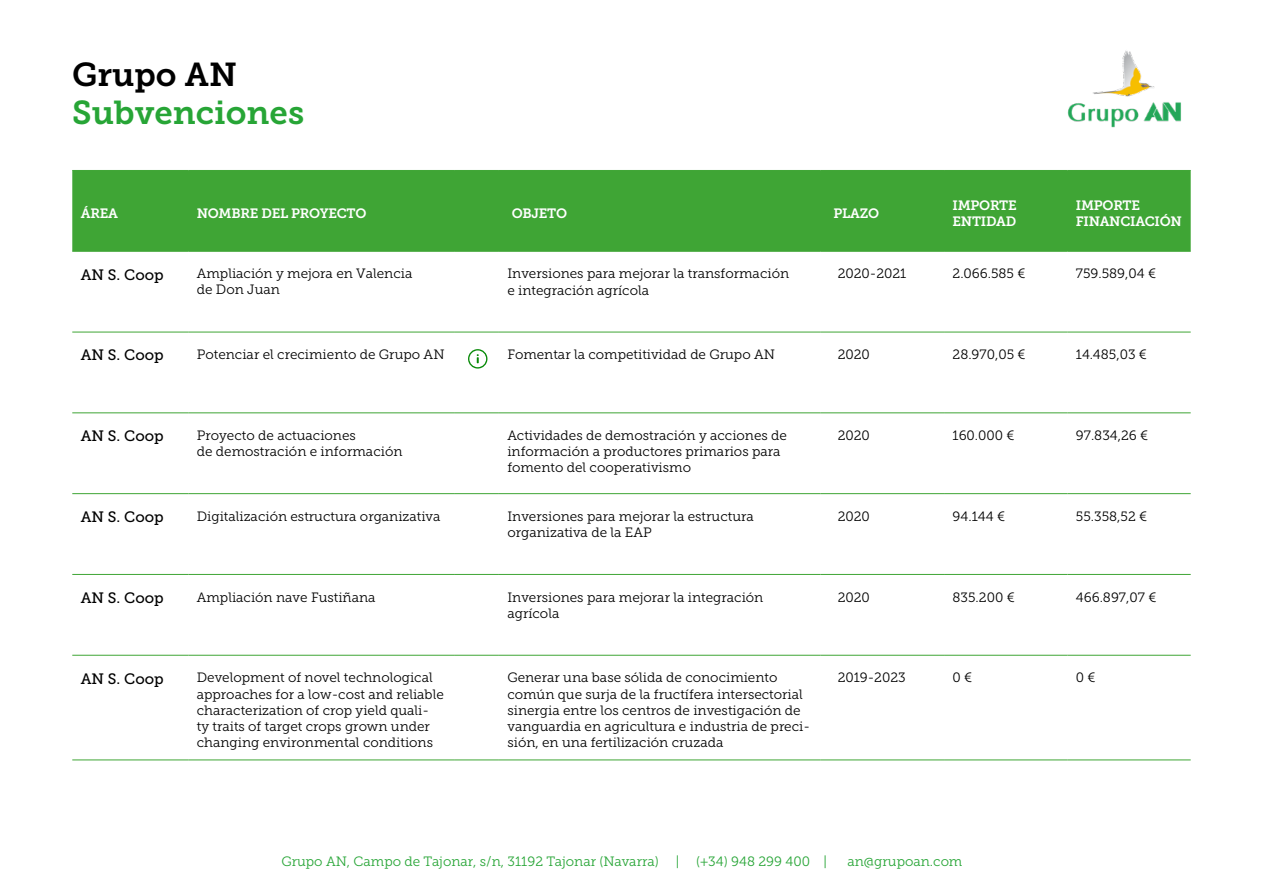
<style>
.page{position:relative;width:1263px;height:893px;background:#fff}
.page>*{position:absolute;margin:0;border:0;box-sizing:border-box;transform-origin:0 0}
.t1{font:33px "Museo Slab 700";color:#27a536}
.t2{font:33px "Museo Slab 700";color:#000}
.t3{font:15px "Museo Slab 500";color:#000}
.t4{font:13.5px/16.2px "Museo Slab 300";color:#000}
.t5{font:13.5px "Museo Slab 300";color:#27a536}
.t6{font:13.5px/16.2px "Museo Slab 700";letter-spacing:-.02em;color:#fff}
</style>
<div class="page">
<img style="left:1067px;top:50px;width:114px;height:78px">
<div style="left:72px;top:171px;width:1119px;height:80px;background:#3fa535"></div>
<hr style="left:72px;top:332px;width:116px;height:1px;background:#3fa535">
<hr style="left:188px;top:332px;width:266px;height:1px;background:#3fa535">
<hr style="left:454px;top:332px;width:45px;height:1px;background:#3fa535">
<hr style="left:499px;top:332px;width:322px;height:1px;background:#3fa535">
<hr style="left:821px;top:332px;width:123px;height:1px;background:#3fa535">
<hr style="left:944px;top:332px;width:123px;height:1px;background:#3fa535">
<hr style="left:1067px;top:332px;width:124px;height:1px;background:#3fa535">
<hr style="left:72px;top:412px;width:116px;height:1px;background:#3fa535">
<hr style="left:188px;top:412px;width:266px;height:1px;background:#3fa535">
<hr style="left:454px;top:412px;width:45px;height:1px;background:#3fa535">
<hr style="left:499px;top:412px;width:322px;height:1px;background:#3fa535">
<hr style="left:821px;top:412px;width:123px;height:1px;background:#3fa535">
<hr style="left:944px;top:412px;width:123px;height:1px;background:#3fa535">
<hr style="left:1067px;top:412px;width:124px;height:1px;background:#3fa535">
<hr style="left:72px;top:493px;width:116px;height:1px;background:#3fa535">
<hr style="left:188px;top:493px;width:266px;height:1px;background:#3fa535">
<hr style="left:454px;top:493px;width:45px;height:1px;background:#3fa535">
<hr style="left:499px;top:493px;width:322px;height:1px;background:#3fa535">
<hr style="left:821px;top:493px;width:123px;height:1px;background:#3fa535">
<hr style="left:944px;top:493px;width:123px;height:1px;background:#3fa535">
<hr style="left:1067px;top:493px;width:124px;height:1px;background:#3fa535">
<hr style="left:72px;top:574px;width:116px;height:1px;background:#3fa535">
<hr style="left:188px;top:574px;width:266px;height:1px;background:#3fa535">
<hr style="left:454px;top:574px;width:45px;height:1px;background:#3fa535">
<hr style="left:499px;top:574px;width:322px;height:1px;background:#3fa535">
<hr style="left:821px;top:574px;width:123px;height:1px;background:#3fa535">
<hr style="left:944px;top:574px;width:123px;height:1px;background:#3fa535">
<hr style="left:1067px;top:574px;width:124px;height:1px;background:#3fa535">
<hr style="left:72px;top:655px;width:116px;height:1px;background:#3fa535">
<hr style="left:188px;top:655px;width:266px;height:1px;background:#3fa535">
<hr style="left:454px;top:655px;width:45px;height:1px;background:#3fa535">
<hr style="left:499px;top:655px;width:322px;height:1px;background:#3fa535">
<hr style="left:821px;top:655px;width:123px;height:1px;background:#3fa535">
<hr style="left:944px;top:655px;width:123px;height:1px;background:#3fa535">
<hr style="left:1067px;top:655px;width:124px;height:1px;background:#3fa535">
<hr style="left:72px;top:759px;width:116px;height:1px;background:#3fa535">
<hr style="left:188px;top:759px;width:266px;height:1px;background:#3fa535">
<hr style="left:454px;top:759px;width:45px;height:1px;background:#3fa535">
<hr style="left:499px;top:759px;width:322px;height:1px;background:#3fa535">
<hr style="left:821px;top:759px;width:123px;height:1px;background:#3fa535">
<hr style="left:944px;top:759px;width:123px;height:1px;background:#3fa535">
<hr style="left:1067px;top:759px;width:124px;height:1px;background:#3fa535">
<hr style="left:72px;top:170px;width:116px;height:1px;background:#3fa535">
<hr style="left:188px;top:170px;width:266px;height:1px;background:#3fa535">
<hr style="left:454px;top:170px;width:45px;height:1px;background:#3fa535">
<hr style="left:499px;top:170px;width:322px;height:1px;background:#3fa535">
<hr style="left:821px;top:170px;width:123px;height:1px;background:#3fa535">
<hr style="left:944px;top:170px;width:123px;height:1px;background:#3fa535">
<hr style="left:1067px;top:170px;width:124px;height:1px;background:#3fa535">
<hr style="left:72px;top:251px;width:116px;height:1px;background:#3fa535">
<hr style="left:188px;top:251px;width:266px;height:1px;background:#3fa535">
<hr style="left:454px;top:251px;width:45px;height:1px;background:#3fa535">
<hr style="left:499px;top:251px;width:322px;height:1px;background:#3fa535">
<hr style="left:821px;top:251px;width:123px;height:1px;background:#3fa535">
<hr style="left:944px;top:251px;width:123px;height:1px;background:#3fa535">
<hr style="left:1067px;top:251px;width:124px;height:1px;background:#3fa535">
<svg style="left:468px;top:349px;width:19px;height:20px"></svg>
<h1 class="t2" style="left:72px;top:56px;width:166px">Grupo AN</h1>
<h1 class="t1" style="left:72px;top:94px;width:233px">Subvenciones</h1>
<p class="t6" style="left:81px;top:205px;width:39px">ÁREA</p>
<p class="t6" style="left:197px;top:205px;width:171px">NOMBRE DEL PROYECTO</p>
<p class="t6" style="left:512px;top:205px;width:57px">OBJETO</p>
<p class="t6" style="left:833px;top:205px;width:47px">PLAZO</p>
<p class="t6" style="left:952px;top:197px;width:66px">IMPORTE<br>ENTIDAD</p>
<p class="t6" style="left:1076px;top:197px;width:108px">IMPORTE<br>FINANCIACIÓN</p>
<p class="t3" style="left:81px;top:266px;width:84px">AN S. Coop</p>
<p class="t4" style="left:197px;top:266px;width:217px;line-height:15.8px">Ampliación y mejora en Valencia de Don Juan</p>
<p class="t4" style="left:507px;top:266px;width:283px">Inversiones para mejorar la transformación e integración agrícola</p>
<p class="t4" style="left:838px;top:266px;width:70px">2020-2021</p>
<p class="t4" style="left:952px;top:266px;width:75px">2.066.585 €</p>
<p class="t4" style="left:1076px;top:266px;width:82px">759.589,04 €</p>
<p class="t3" style="left:81px;top:347px;width:84px">AN S. Coop</p>
<p class="t4" style="left:197px;top:347px;width:249px">Potenciar el crecimiento de Grupo AN</p>
<p class="t4" style="left:507px;top:347px;width:269px">Fomentar la competitividad de Grupo AN</p>
<p class="t4" style="left:838px;top:347px;width:34px">2020</p>
<p class="t4" style="left:952px;top:347px;width:75px">28.970,05 €</p>
<p class="t4" style="left:1076px;top:347px;width:73px">14.485,03 €</p>
<p class="t3" style="left:81px;top:428px;width:84px">AN S. Coop</p>
<p class="t4" style="left:197px;top:427px;width:207px">Proyecto de actuaciones<br>de demostración e información</p>
<p class="t4" style="left:507px;top:427px;width:281px">Actividades de demostración y acciones de información a productores primarios para fomento del cooperativismo</p>
<p class="t4" style="left:838px;top:427px;width:34px">2020</p>
<p class="t4" style="left:952px;top:427px;width:64px">160.000 €</p>
<p class="t4" style="left:1076px;top:427px;width:74px">97.834,26 €</p>
<p class="t3" style="left:81px;top:508px;width:84px">AN S. Coop</p>
<p class="t4" style="left:197px;top:508px;width:245px">Digitalización estructura organizativa</p>
<p class="t4" style="left:507px;top:508px;width:248px">Inversiones para mejorar la estructura organizativa de la EAP</p>
<p class="t4" style="left:838px;top:508px;width:34px">2020</p>
<p class="t4" style="left:952px;top:508px;width:54px">94.144 €</p>
<p class="t4" style="left:1076px;top:508px;width:73px">55.358,52 €</p>
<p class="t3" style="left:81px;top:589px;width:84px">AN S. Coop</p>
<p class="t4" style="left:197px;top:589px;width:180px">Ampliación nave Fustiñana</p>
<p class="t4" style="left:507px;top:589px;width:257px">Inversiones para mejorar la integración agrícola</p>
<p class="t4" style="left:838px;top:589px;width:34px">2020</p>
<p class="t4" style="left:952px;top:589px;width:64px">835.200 €</p>
<p class="t4" style="left:1076px;top:589px;width:82px">466.897,07 €</p>
<p class="t3" style="left:81px;top:670px;width:84px">AN S. Coop</p>
<p class="t4" style="left:197px;top:670px;width:248px">Development of novel technological approaches for a low-cost and reliable characterization of crop yield quali&shy;ty traits of target crops grown under changing environmental conditions</p>
<p class="t4" style="left:507px;top:670px;width:304px">Generar una base sólida de conocimiento común que surja de la fructífera intersectorial sinergia entre los centros de investigación de vanguardia en agricultura e industria de preci&shy;sión, en una fertilización cruzada</p>
<p class="t4" style="left:838px;top:670px;width:70px">2019-2023</p>
<p class="t4" style="left:952px;top:670px;width:21px">0 €</p>
<p class="t4" style="left:1076px;top:670px;width:21px">0 €</p>
<p class="t5" style="left:281px;top:854px;width:379px">Grupo AN, Campo de Tajonar, s/n, 31192 Tajonar (Navarra)</p>
<p class="t5" style="left:676px;top:854px;width:5px">|</p>
<p class="t5" style="left:696px;top:854px;width:132px">(+34) 948 299 400 |</p>
<p class="t5" style="left:847px;top:854px;width:116px">an@grupoan.com</p>
</div>
